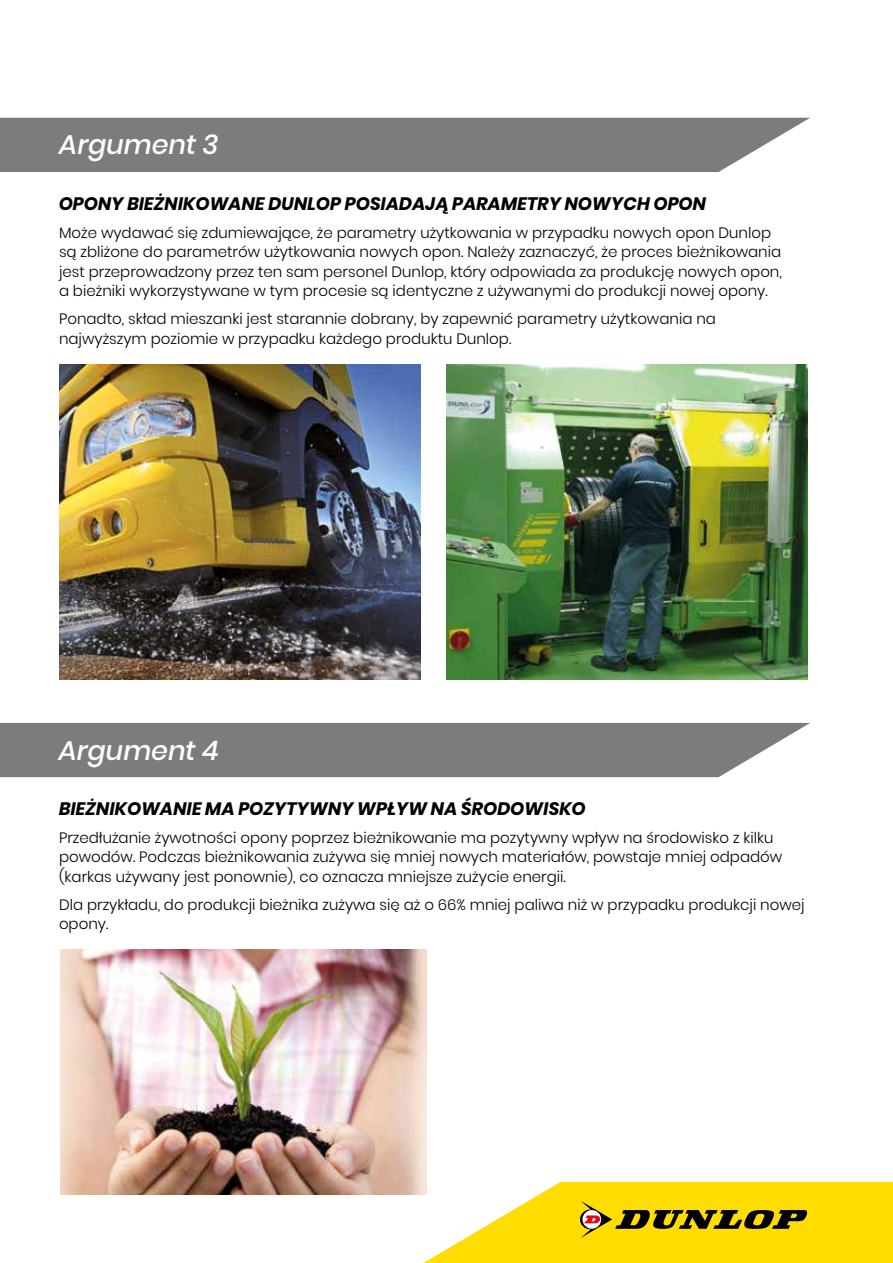
<style>
.page{position:relative;width:893px;height:1263px;background:#fff}
.page>*{position:absolute;margin:0;border:0;box-sizing:border-box;transform-origin:0 0}
.t1{font:italic 500 27px "Poppins";color:#fff}
.t2{font:italic 700 18px "Poppins";color:#000}
.t3{font:300 15px/19.5px "Poppins";color:#000}
</style>
<div class="page">
<img style="left:446px;top:364px;width:362px;height:315px">
<img style="left:59px;top:364px;width:361px;height:315px">
<img style="left:61px;top:950px;width:366px;height:245px">
<div style="left:0;top:118px;width:810px;height:54px;background:#7c7c7c"></div>
<div style="left:0;top:723px;width:810px;height:54px;background:#7c7c7c"></div>
<svg style="left:402px;top:1182px;width:491px;height:81px"></svg>
<h1 class="t1" style="left:59px;top:129px;width:161px">Argument 3</h1>
<p class="t2" style="left:59px;top:193px;width:649px">OPONY BIEŻNIKOWANE DUNLOP POSIADAJĄ PARAMETRY NOWYCH OPON</p>
<p class="t3" style="left:59px;top:223px;width:724px">Może wydawać się zdumiewające, że parametry użytkowania w przypadku nowych opon Dunlop są zbliżone do parametrów użytkowania nowych opon. Należy zaznaczyć, że proces bieżnikowania jest przeprowadzony przez ten sam personel Dunlop, który odpowiada za produkcję nowych opon, a bieżniki wykorzystywane w tym procesie są identyczne z używanymi do produkcji nowej opony.</p>
<p class="t3" style="left:59px;top:309px;width:658px">Ponadto, skład mieszanki jest starannie dobrany, by zapewnić parametry użytkowania na najwyższym poziomie w przypadku każdego produktu Dunlop.</p>
<h1 class="t1" style="left:59px;top:735px;width:161px">Argument 4</h1>
<p class="t2" style="left:59px;top:798px;width:528px">BIEŻNIKOWANIE MA POZYTYWNY WPŁYW NA ŚRODOWISKO</p>
<p class="t3" style="left:59px;top:828px;width:725px">Przedłużanie żywotności opony poprzez bieżnikowanie ma pozytywny wpływ na środowisko z kilku powodów. Podczas bieżnikowania zużywa się mniej nowych materiałów, powstaje mniej odpadów (karkas używany jest ponownie), co oznacza mniejsze zużycie energii.</p>
<p class="t3" style="left:59px;top:895px;width:747px">Dla przykładu, do produkcji bieżnika zużywa się aż o 66% mniej paliwa niż w przypadku produkcji nowej opony.</p>
</div>
